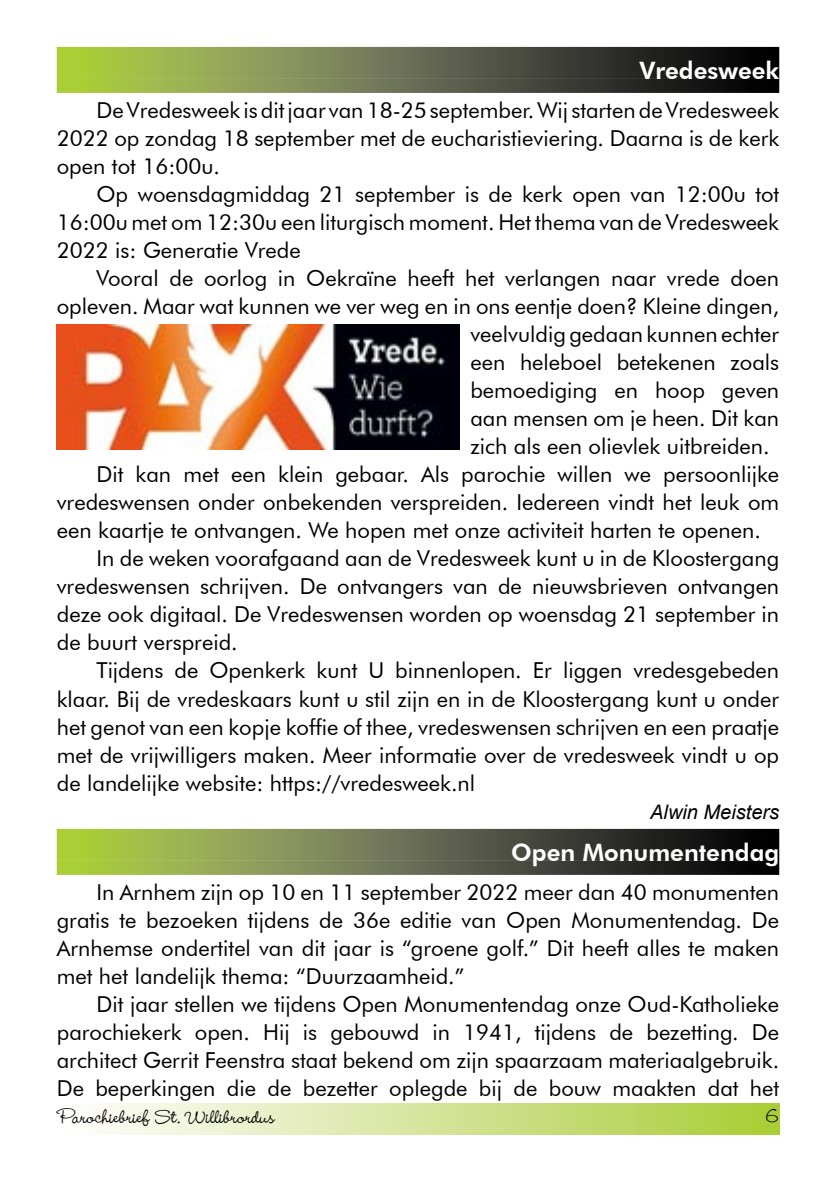
<style>
.page{position:relative;width:840px;height:1191px;background:#fff}
.page>*{position:absolute;margin:0;border:0;box-sizing:border-box;transform-origin:0 0}
.t1{font:500 24px "Wendy";color:#000}
._1_KopLinks{font:800 24px "Futura BT";color:#fff}
._0_Standaard{font:22px/28px "Futura BT";color:#000;text-align:justify}
._4_Auteur{font:italic 20px "Arial";color:#000}
</style>
<div class="page">
<svg style="left:57px;top:47px;width:721px;height:32px;background:#616a3f"></svg>
<svg style="left:57px;top:79px;width:721px;height:14px;background:#616b40"></svg>
<img style="left:57px;top:324px;width:402px;height:125px">
<svg style="left:57px;top:829px;width:721px;height:32px;background:#616a40"></svg>
<svg style="left:57px;top:861px;width:721px;height:14px;background:#626b40"></svg>
<div style="left:59px;top:1104px;width:719px;height:30px;background:linear-gradient(to right,#fffeff,#aacc37)"></div>
<p class="_1_KopLinks" style="left:639px;top:56px;width:141px">Vredesweek</p>
<p class="_0_Standaard" style="left:57px;top:96px;width:723px;text-indent:40px">De Vredesweek is dit jaar van 18-25 september. Wij starten de Vredesweek 2022 op zondag 18 september met de eucharistieviering. Daarna is de kerk open tot 16:00u.</p>
<p class="_0_Standaard" style="left:57px;top:180px;width:723px;text-indent:40px">Op woensdagmiddag 21 september is de kerk open van 12:00u tot 16:00u met om 12:30u een liturgisch moment. Het thema van de Vredesweek 2022 is: Generatie Vrede</p>
<p class="_0_Standaard" style="left:96px;top:264px;width:683px">Vooral de oorlog in Oekraïne heeft het verlangen naar vrede doen</p>
<p class="_0_Standaard" style="left:57px;top:292px;width:723px">opleven. Maar wat kunnen we ver weg en in ons eentje doen? Kleine dingen,</p>
<p class="_0_Standaard" style="left:470px;top:320px;width:310px">veelvuldig gedaan kunnen echter</p>
<p class="_0_Standaard" style="left:470px;top:348px;width:310px">een heleboel betekenen zoals</p>
<p class="_0_Standaard" style="left:470px;top:376px;width:310px">bemoediging en hoop geven</p>
<p class="_0_Standaard" style="left:470px;top:404px;width:310px">aan mensen om je heen. Dit kan</p>
<p class="_0_Standaard" style="left:470px;top:432px;width:301px">zich als een olievlek uitbreiden.</p>
<p class="_0_Standaard" style="left:57px;top:460px;width:723px;text-indent:40px">Dit kan met een klein gebaar. Als parochie willen we persoonlijke vredeswensen onder onbekenden verspreiden. Iedereen vindt het leuk om een kaartje te ontvangen. We hopen met onze activiteit harten te openen.</p>
<p class="_0_Standaard" style="left:57px;top:544px;width:723px;text-indent:40px">In de weken voorafgaand aan de Vredesweek kunt u in de Kloostergang vredeswensen schrijven. De ontvangers van de nieuwsbrieven ontvangen deze ook digitaal. De Vredeswensen worden op woensdag 21 september in de buurt verspreid.</p>
<p class="_0_Standaard" style="left:57px;top:656px;width:723px;text-indent:40px">Tijdens de Openkerk kunt U binnenlopen. Er liggen vredesgebeden klaar. Bij de vredeskaars kunt u stil zijn en in de Kloostergang kunt u onder het genot van een kopje koffie of thee, vredeswensen schrijven en een praatje met de vrijwilligers maken. Meer informatie over de vredesweek vindt u op de landelijke website: https://vredesweek.nl</p>
<p class="_4_Auteur" style="left:649px;top:798px;width:130px">Alwin Meisters</p>
<p class="_1_KopLinks" style="left:511px;top:837px;width:269px">Open Monumentendag</p>
<p class="_0_Standaard" style="left:57px;top:878px;width:723px;text-indent:40px">In Arnhem zijn op 10 en 11 september 2022 meer dan 40 monumenten gratis te bezoeken tijdens de 36e editie van Open Monumentendag. De Arnhemse ondertitel van dit jaar is “groene golf.” Dit heeft alles te maken met het landelijk thema: “Duurzaamheid.”</p>
<p class="_0_Standaard" style="left:57px;top:990px;width:723px;text-indent:40px">Dit jaar stellen we tijdens Open Monumentendag onze Oud-Katholieke parochiekerk open. Hij is gebouwd in 1941, tijdens de bezetting. De architect Gerrit Feenstra staat bekend om zijn spaarzaam materiaalgebruik.<br>De beperkingen die de bezetter oplegde bij de bouw maakten dat het</p>
<p class="t1" style="left:59px;top:1103px;width:217px">Parochiebrief St. Willibrordus</p>
<p class="t1" style="left:765px;top:1102px;width:14px">6</p>
</div>
